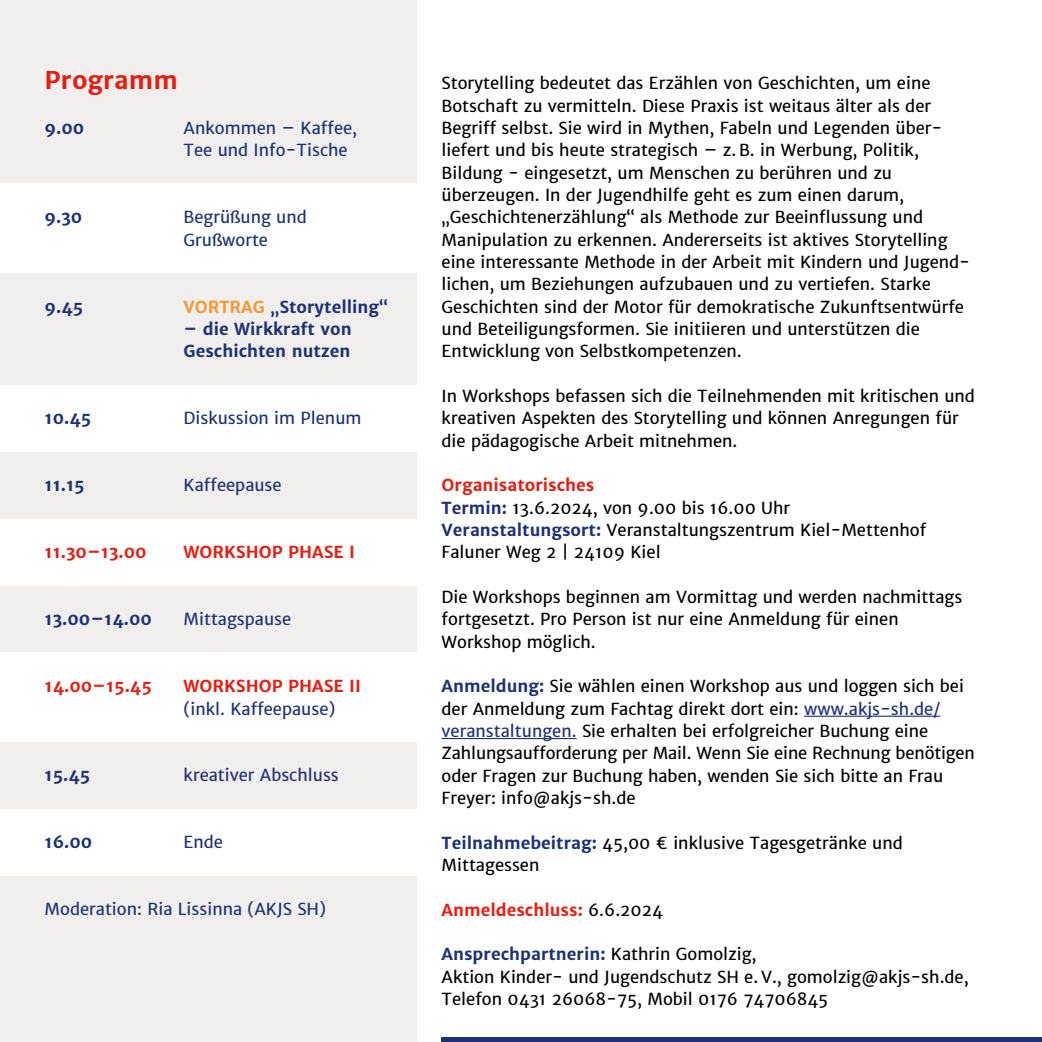
<style>
.page{position:relative;width:1042px;height:1042px;background:#fff}
.page>*{position:absolute;margin:0;border:0;box-sizing:border-box;transform-origin:0 0}
.t1{font:700 24.5px "Merriweather Sans";color:#e41f13}
.t2{font:16.62px/22.4px "Merriweather Sans";color:#000}
.t3{font:16.62px/22.4px "Merriweather Sans";color:#1d3176}
.t4{font:700 16.62px/22.4px "Merriweather Sans";color:#1d3176}
.t5{font:700 16.62px "Merriweather Sans";color:#e41f13}
.s1{color:#f49833}
.s2{font-weight:700;color:#e41f13}
.s3{font-weight:700;color:#1d3176}
.s4{color:#1d3176}
.s5{font-weight:400;color:#000}
</style>
<div class="page">
<div style="left:0;top:0;width:417px;height:1042px;background:#f1efee"></div>
<div style="left:0;top:184px;width:422px;height:89px;background:#fff"></div>
<div style="left:0;top:384px;width:422px;height:67px;background:#fff"></div>
<div style="left:0;top:518px;width:422px;height:67px;background:#fff"></div>
<div style="left:0;top:652px;width:422px;height:90px;background:#fff"></div>
<div style="left:0;top:809px;width:422px;height:67px;background:#fff"></div>
<hr style="left:804px;top:715px;width:136px;height:2px;background:#1d3176">
<hr style="left:441px;top:738px;width:136px;height:1px;background:#1d3176">
<div style="left:441px;top:1037px;width:601px;height:5px;background:#1d3176"></div>
<h1 class="t1" style="left:45px;top:65px;width:135px">Programm</h1>
<p class="t4" style="left:45px;top:117px;width:41px">9.00</p>
<p class="t3" style="left:184px;top:117px;width:175px">Ankommen – Kaffee,<br>Tee und Info-Tische</p>
<p class="t4" style="left:45px;top:206px;width:39px">9.30</p>
<p class="t3" style="left:184px;top:206px;width:125px">Begrüßung und<br>Grußworte</p>
<p class="t4" style="left:45px;top:295px;width:40px">9.45</p>
<p class="t4" style="left:184px;top:295px;width:206px"><span class="s1">VORTRAG</span> „Storytelling“</p>
<p class="t4" style="left:184px;top:318px;width:170px">– die Wirkkraft von<br>Geschichten nutzen</p>
<p class="t4" style="left:45px;top:407px;width:48px">10.45</p>
<p class="t3" style="left:184px;top:407px;width:179px">Diskussion im Plenum</p>
<p class="t4" style="left:45px;top:474px;width:42px">11.15</p>
<p class="t3" style="left:184px;top:474px;width:100px">Kaffeepause</p>
<p class="t5" style="left:45px;top:541px;width:103px">11.30–13.00</p>
<p class="t5" style="left:184px;top:541px;width:173px">WORKSHOP PHASE I</p>
<p class="t4" style="left:45px;top:608px;width:109px">13.00–14.00</p>
<p class="t3" style="left:184px;top:608px;width:109px">Mittagspause</p>
<p class="t5" style="left:45px;top:675px;width:109px">14.00–15.45</p>
<p class="t5" style="left:184px;top:675px;width:179px">WORKSHOP PHASE II</p>
<p class="t3" style="left:184px;top:697px;width:153px">(inkl. Kaffeepause)</p>
<p class="t4" style="left:45px;top:764px;width:47px">15.45</p>
<p class="t3" style="left:184px;top:764px;width:157px">kreativer Abschluss</p>
<p class="t4" style="left:45px;top:831px;width:49px">16.00</p>
<p class="t3" style="left:184px;top:831px;width:41px">Ende</p>
<p class="t3" style="left:45px;top:898px;width:283px">Moderation: Ria Lissinna (AKJS SH)</p>
<p class="t2" style="left:441px;top:72px;width:530px">Storytelling bedeutet das Erzählen von Geschichten, um eine Botschaft zu vermitteln. Diese Praxis ist weitaus älter als der Begriff selbst. Sie wird in Mythen, Fabeln und Legenden über&shy;liefert und bis heute strategisch – z. B. in Werbung, Politik, Bildung - eingesetzt, um Menschen zu berühren und zu überzeugen. In der Jugendhilfe geht es zum einen darum, „Geschichtenerzählung“ als Methode zur Beeinflussung und Manipulation zu erkennen. Andererseits ist aktives Storytelling eine interessante Methode in der Arbeit mit Kindern und Jugend&shy;lichen, um Beziehungen aufzubauen und zu vertiefen. Starke Geschichten sind der Motor für demokratische Zukunftsentwürfe und Beteiligungsformen. Sie initiieren und unterstützen die Entwicklung von Selbstkompetenzen.</p>
<p class="t2" style="left:441px;top:385px;width:535px">In Workshops befassen sich die Teilnehmenden mit kritischen und kreativen Aspekten des Storytelling und können Anregungen für die pädagogische Arbeit mitnehmen.</p>
<p class="t2" style="left:441px;top:474px;width:486px"><span class="s2">Organisatorisches<br></span><span class="s3">Termin:</span> 13.6.2024, von 9.00 bis 16.00 Uhr <span class="s3">Veranstaltungsort:</span> Veranstaltungszentrum Kiel- Mettenhof Faluner Weg 2 | 24109 Kiel</p>
<p class="t2" style="left:441px;top:585px;width:522px">Die Workshops beginnen am Vormittag und werden nachmittags fortgesetzt. Pro Person ist nur eine Anmeldung für einen<br>Workshop möglich.</p>
<p class="t2" style="left:441px;top:675px;width:535px"><span class="s3">Anmeldung:</span> Sie wählen einen Workshop aus und loggen sich bei der Anmeldung zum Fachtag direkt dort ein: <span class="s4">www.akjs- sh.de/ veranstaltungen.</span> Sie erhalten bei erfolgreicher Buchung eine Zahlungsaufforderung per Mail. Wenn Sie eine Rechnung benötigen oder Fragen zur Buchung haben, wenden Sie sich bitte an Frau Freyer: info@akjs- sh.de</p>
<p class="t2" style="left:442px;top:831px;width:463px"><span class="s3">Teilnahmebeitrag:</span> 45,00 € inklusive Tagesgetränke und<br>Mittagessen</p>
<p class="t5" style="left:442px;top:898px;width:223px">Anmeldeschluss: <span class="s5">6.6.2024</span></p>
<p class="t2" style="left:442px;top:943px;width:528px"><span class="s3">Ansprechpartnerin:</span> Kathrin Gomolzig,<br>Aktion Kinder- und Jugendschutz SH e. V., gomolzig@akjs- sh.de,<br>Telefon 0431 26068- 75, Mobil 0176 74706845</p>
</div>
